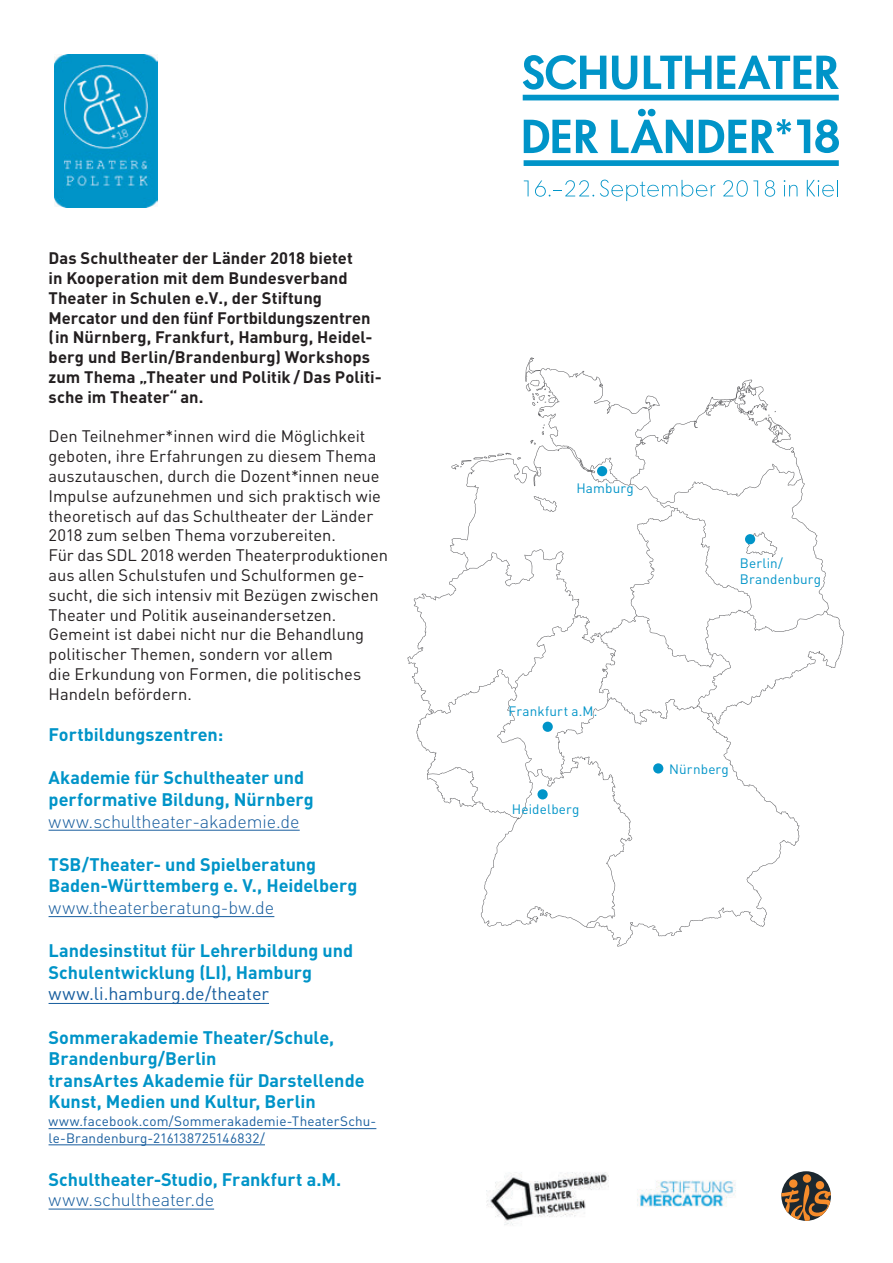
<style>
.page{position:relative;width:893px;height:1263px;background:#fff}
.page>*{position:absolute;margin:0;border:0;box-sizing:border-box;transform-origin:0 0}
.t1{font:700 18px/21.6px "DIN Pro";color:#0094c8}
.t2{font:300 18px "DIN Pro";letter-spacing:-.005em;color:#175d9e}
.t3{font:18px "DIN Pro";letter-spacing:-.005em;color:#175d9e}
.t4{font:16.5px/19.8px "DIN Pro";color:#231f20}
.t5{font:700 16.5px/19.8px "DIN Pro";letter-spacing:.005em;color:#231f20}
.t6{font:13.5px/16.2px "DIN Pro";letter-spacing:.01em;color:#175d9e}
.t7{font:13.5px/16.2px "DIN Pro";letter-spacing:.01em;color:#0094c8}
</style>
<div class="page">
<svg style="left:407px;top:593px;width:293px;height:353px"></svg>
<svg style="left:428px;top:380px;width:409px;height:536px"></svg>
<svg style="left:629px;top:397px;width:173px;height:106px"></svg>
<hr style="left:49px;top:1208px;width:165px;height:1px;background:#175d9e">
<hr style="left:49px;top:1144px;width:216px;height:1px;background:#175d9e">
<hr style="left:49px;top:1128px;width:327px;height:1px;background:#175d9e">
<hr style="left:49px;top:1003px;width:220px;height:1px;background:#175d9e">
<hr style="left:49px;top:916px;width:225px;height:1px;background:#175d9e">
<hr style="left:49px;top:830px;width:251px;height:1px;background:#175d9e">
<img style="left:487px;top:1172px;width:122px;height:53px">
<img style="left:637px;top:1180px;width:99px;height:27px">
<svg style="left:781px;top:1171px;width:50px;height:50px"></svg>
<svg style="left:781px;top:1174px;width:50px;height:47px"></svg>
<svg style="left:523px;top:55px;width:316px;height:35px"></svg>
<div style="left:524px;top:160px;width:315px;height:6px;background:#0094c8"></div>
<div style="left:523px;top:95px;width:316px;height:5px;background:#0094c8"></div>
<svg style="left:524px;top:180px;width:4px;height:16px"></svg>
<svg style="left:535px;top:180px;width:59px;height:17px"></svg>
<svg style="left:600px;top:180px;width:115px;height:21px"></svg>
<svg style="left:723px;top:180px;width:35px;height:17px"></svg>
<svg style="left:765px;top:180px;width:10px;height:17px"></svg>
<svg style="left:784px;top:180px;width:13px;height:16px"></svg>
<svg style="left:807px;top:180px;width:31px;height:17px"></svg>
<svg style="left:524px;top:109px;width:315px;height:44px"></svg>
<div style="left:653px;top:763px;width:10px;height:10px;background:#0094c8;border-radius:50%"></div>
<div style="left:745px;top:534px;width:10px;height:10px;background:#0094c8;border-radius:50%"></div>
<div style="left:597px;top:466px;width:10px;height:10px;background:#0094c8;border-radius:50%"></div>
<div style="left:543px;top:722px;width:10px;height:10px;background:#0094c8;border-radius:50%"></div>
<div style="left:537px;top:789px;width:11px;height:10px;background:#0094c8;border-radius:50%"></div>
<img style="left:54px;top:54px;width:104px;height:154px">
<p class="t5" style="left:49px;top:248px;width:335px">Das Schultheater der Länder 2018 bietet<br>in Kooperation mit dem Bundesverband Theater in Schulen e.V., der Stiftung Mercator und den fünf Fortbildungszentren (in Nürnberg, Frankfurt, Hamburg, Heidel&shy;berg und Berlin/Brandenburg) Workshops zum Thema „Theater und Politik / Das Politi&shy;sche im Theater“ an.</p>
<p class="t4" style="left:49px;top:426px;width:341px">Den Teilnehmer*innen wird die Möglichkeit geboten, ihre Erfahrungen zu diesem Thema auszutauschen, durch die Dozent*innen neue Impulse aufzunehmen und sich praktisch wie theoretisch auf das Schultheater der Länder 2018 zum selben Thema vorzubereiten.<br>Für das SDL 2018 werden Theaterproduktionen aus allen Schulstufen und Schulformen ge&shy;sucht, die sich intensiv mit Bezügen zwischen Theater und Politik auseinandersetzen.<br>Gemeint ist dabei nicht nur die Behandlung politischer Themen, sondern vor allem<br>die Erkundung von Formen, die politisches Handeln befördern.</p>
<p class="t1" style="left:49px;top:723px;width:176px">Fortbildungszentren:</p>
<p class="t1" style="left:49px;top:766px;width:267px">Akademie für Schultheater und performative Bildung, Nürnberg</p>
<p class="t2" style="left:49px;top:809px;width:253px">www.schultheater-akademie.de</p>
<p class="t1" style="left:49px;top:853px;width:310px">TSB/Theater- und Spielberatung<br>Baden-Württemberg e. V., Heidelberg</p>
<p class="t2" style="left:49px;top:895px;width:227px">www.theaterberatung-bw.de</p>
<p class="t1" style="left:49px;top:939px;width:306px">Landesinstitut für Lehrerbildung und<br>Schulentwicklung (LI), Hamburg</p>
<p class="t3" style="left:49px;top:982px;width:222px">www.li.hamburg.de/theater</p>
<p class="t1" style="left:49px;top:1025px;width:318px">Sommerakademie Theater/Schule,<br>Brandenburg/Berlin<br>transArtes Akademie für Darstellende<br>Kunst, Medien und Kultur, Berlin</p>
<p class="t6" style="left:49px;top:1113px;width:329px">www.facebook.com/Sommerakademie-TheaterSchu&shy;le-Brandenburg-216138725146832/</p>
<p class="t1" style="left:49px;top:1168px;width:294px">Schultheater-Studio, Frankfurt a.M.</p>
<p class="t2" style="left:49px;top:1188px;width:167px">www.schultheater.de</p>
<p class="t7" style="left:576px;top:479px;width:59px">Hamburg</p>
<p class="t7" style="left:740px;top:554px;width:83px">Berlin/<br>Brandenburg</p>
<p class="t7" style="left:509px;top:702px;width:90px">Frankfurt a.M.</p>
<p class="t7" style="left:512px;top:800px;width:69px">Heidelberg</p>
<p class="t7" style="left:669px;top:760px;width:61px">Nürnberg</p>
</div>
